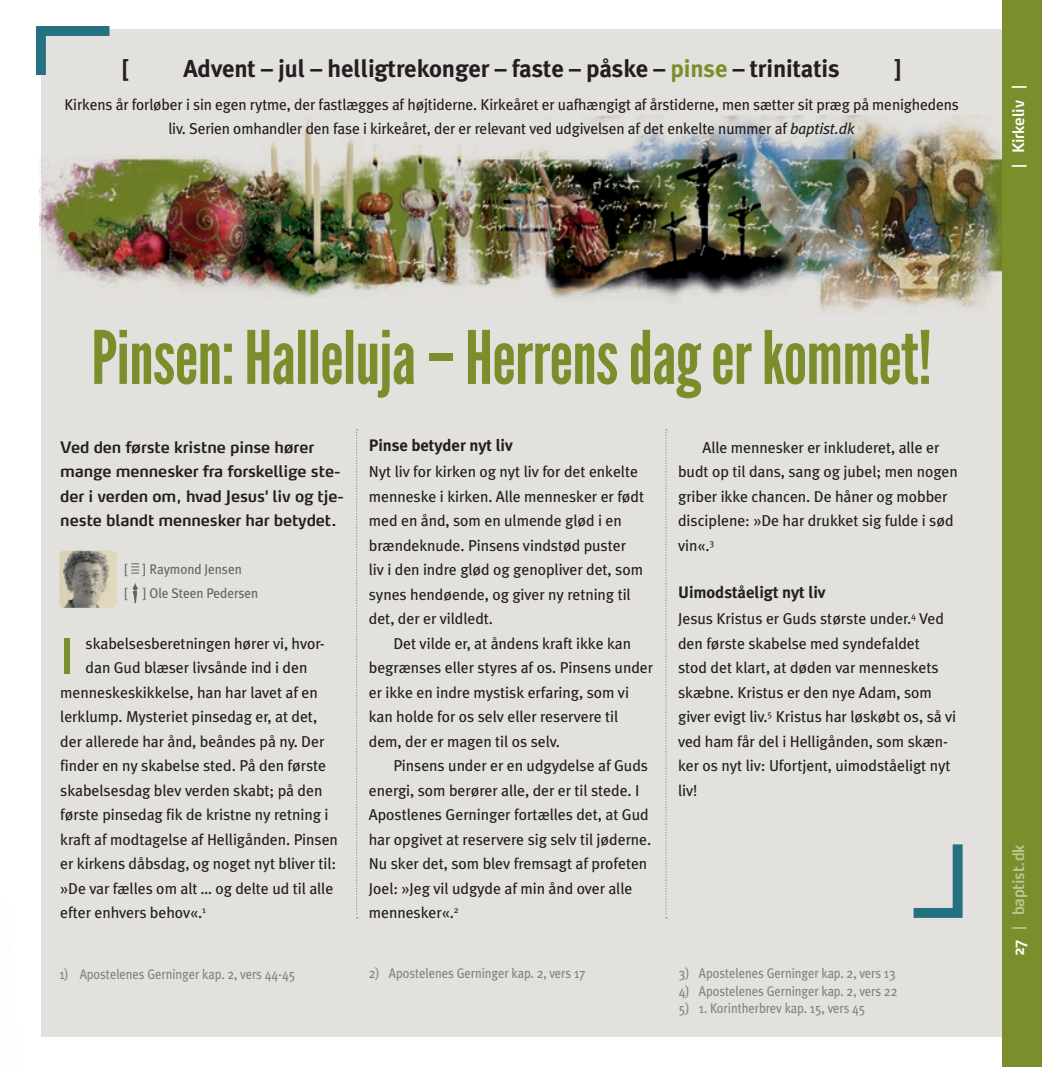
<style>
.page{position:relative;width:1042px;height:1067px;background:#fff}
.page>*{position:absolute;margin:0;border:0;box-sizing:border-box;transform-origin:0 0}
.Rubrik_Leaque_Gothic{font:73.5px "League Gothic";letter-spacing:-.01em;color:#7a8f2b}
.Brødtxt_9_14{font:51.27px "Meta Plus";color:#7a8f2b}
.Mellemrubrik_9_14{font:700 24.5px "Meta Plus";letter-spacing:-.005em;color:#231f20}
.Mellemrubrik_9_14-2{font:700 16.62px "Meta Plus";letter-spacing:-.005em;color:#231f20}
.Brødtxt_9_14-2{font:15.75px/24.5px "Meta Plus";letter-spacing:-.005em;color:#231f20}
.Manchet{font:600 15.75px/24.5px "Max OT";letter-spacing:-.01em;color:#231f20}
.Manchet-2{font:600 15.75px "Max OT";letter-spacing:-.02em;color:#fff;scale:.93 1}
.Fodnote{font:14px "Meta Plus";letter-spacing:-.005em;color:#808285;scale:.9 1}
.Byline{font:14px "Meta Plus";letter-spacing:-.005em;color:#636366;scale:.95 1}
.s1{color:#7a8f2b}
.s2{font-style:italic}
</style>
<div class="page">
<div style="left:41px;top:30px;width:1001px;height:1007px;background:#e3e1dd"></div>
<svg style="left:913px;top:844px;width:49px;height:74px"></svg>
<img style="left:40px;top:116px;width:962px;height:195px">
<div style="left:1002px;top:0;width:40px;height:1067px;background:#7a8f2b"></div>
<svg style="left:356px;top:429px;width:2px;height:489px"></svg>
<svg style="left:665px;top:429px;width:2px;height:489px"></svg>
<svg style="left:131px;top:563px;width:8px;height:10px"></svg>
<svg style="left:133px;top:582px;width:5px;height:8px"></svg>
<svg style="left:133px;top:591px;width:4px;height:12px"></svg>
<img style="left:60px;top:551px;width:57px;height:57px">
<svg style="left:36px;top:26px;width:73px;height:49px"></svg>
<p class="Mellemrubrik_9_14" style="left:123px;top:54px;width:8px">[</p>
<p class="Mellemrubrik_9_14" style="left:183px;top:54px;width:657px">Advent – jul – helligtrekonger – faste – påske – <span class="s1">pinse</span> – trinitatis</p>
<p class="Mellemrubrik_9_14" style="left:893px;top:54px;width:9px">]</p>
<p class="Brødtxt_9_14-2" style="left:64px;top:92px;width:896px;text-align:center">Kirkens år forløber i sin egen rytme, der fastlægges af højtiderne. Kirkeåret er uafhængigt af årstiderne, men sætter sit præg på menighedens liv. Serien omhandler den fase i kirkeåret, der er relevant ved udgivelsen af det enkelte nummer af <span class="s2">baptist.dk</span></p>
<p class="Manchet-2" style="left:1008px;top:168px;width:91px;rotate:-90deg">| Kirkeliv |</p>
<p class="Rubrik_Leaque_Gothic" style="left:91px;top:315px;width:842px">Pinsen: Halleluja – Herrens dag er kommet!</p>
<p class="Manchet" style="left:60px;top:434px;width:285px">Ved den første kristne pinse hører mange mennesker fra forskellige ste&shy;der i verden om, hvad Jesus' liv og tje&shy;neste blandt mennesker har betydet.</p>
<p class="Byline" style="left:125px;top:560px;width:125px">[ ] Raymond Jensen</p>
<p class="Byline" style="left:125px;top:585px;width:142px">[ ] Ole Steen Pedersen</p>
<p class="Brødtxt_9_14" style="left:60px;top:626px;width:16px">I</p>
<p class="Brødtxt_9_14-2" style="left:86px;top:631px;width:241px">skabelsesberetningen hører vi, hvor-</p>
<p class="Brødtxt_9_14-2" style="left:86px;top:655px;width:223px">dan Gud blæser livsånde ind i den</p>
<p class="Brødtxt_9_14-2" style="left:60px;top:680px;width:259px">menneskeskikkelse, han har lavet af en</p>
<p class="Brødtxt_9_14-2" style="left:60px;top:704px;width:258px">lerklump. Mysteriet pinsedag er, at det,</p>
<p class="Brødtxt_9_14-2" style="left:60px;top:729px;width:265px">der allerede har ånd, beåndes på ny. Der</p>
<p class="Brødtxt_9_14-2" style="left:60px;top:753px;width:267px">finder en ny skabelse sted. På den første</p>
<p class="Brødtxt_9_14-2" style="left:60px;top:778px;width:264px">skabelsesdag blev verden skabt; på den</p>
<p class="Brødtxt_9_14-2" style="left:60px;top:802px;width:270px">første pinsedag fik de kristne ny retning i</p>
<p class="Brødtxt_9_14-2" style="left:60px;top:827px;width:279px">kraft af modtagelse af Helligånden. Pinsen</p>
<p class="Brødtxt_9_14-2" style="left:60px;top:851px;width:278px">er kirkens dåbsdag, og noget nyt bliver til:</p>
<p class="Brødtxt_9_14-2" style="left:60px;top:876px;width:274px">»De var fælles om alt … og delte ud til alle</p>
<p class="Brødtxt_9_14-2" style="left:60px;top:900px;width:147px">efter enhvers behov«.<sup>1</sup></p>
<p class="Mellemrubrik_9_14-2" style="left:369px;top:435px;width:146px">Pinse betyder nyt liv</p>
<p class="Brødtxt_9_14-2" style="left:369px;top:459px;width:277px">Nyt liv for kirken og nyt liv for det enkelte menneske i kirken. Alle mennesker er født med en ånd, som en ulmende glød i en brændeknude. Pinsens vindstød puster liv i den indre glød og genopliver det, som synes hendøende, og giver ny retning til det, der er vildledt.</p>
<p class="Brødtxt_9_14-2" style="left:369px;top:631px;width:286px;text-indent:25px">Det vilde er, at åndens kraft ikke kan begrænses eller styres af os. Pinsens under er ikke en indre mystisk erfaring, som vi kan holde for os selv eller reservere til dem, der er magen til os selv.</p>
<p class="Brødtxt_9_14-2" style="left:369px;top:753px;width:284px;text-indent:25px">Pinsens under er en udgydelse af Guds energi, som berører alle, der er til stede. I Apostlenes Gerninger fortælles det, at Gud har opgivet at reservere sig selv til jøderne.<br>Nu sker det, som blev fremsagt af profeten Joel: »Jeg vil udgyde af min ånd over alle mennesker«.<sup>2</sup></p>
<p class="Brødtxt_9_14-2" style="left:678px;top:435px;width:281px;text-indent:25px">Alle mennesker er inkluderet, alle er budt op til dans, sang og jubel; men nogen griber ikke chancen. De håner og mobber disciplene: »De har drukket sig fulde i sød vin«.<sup>3</sup></p>
<p class="Mellemrubrik_9_14-2" style="left:678px;top:582px;width:149px">Uimodståeligt nyt liv</p>
<p class="Brødtxt_9_14-2" style="left:678px;top:606px;width:280px">Jesus Kristus er Guds største under.<sup>4</sup> Ved den første skabelse med syndefaldet<br>stod det klart, at døden var menneskets skæbne. Kristus er den nye Adam, som giver evigt liv.<sup>5</sup> Kristus har løskøbt os, så vi ved ham får del i Helligånden, som skæn&shy;ker os nyt liv: Ufortjent, uimodståeligt nyt liv!</p>
<p class="Fodnote" style="left:60px;top:965px;width:263px">1) Apostelenes Gerninger kap. 2, vers 44-45</p>
<p class="Fodnote" style="left:369px;top:965px;width:242px">2) Apostelenes Gerninger kap. 2, vers 17</p>
<p class="Fodnote" style="left:679px;top:965px;width:242px">3) Apostelenes Gerninger kap. 2, vers 13</p>
<p class="Fodnote" style="left:679px;top:983px;width:244px">4) Apostelenes Gerninger kap. 2, vers 22</p>
<p class="Fodnote" style="left:679px;top:1000px;width:209px">5) 1. Korintherbrev kap. 15, vers 45</p>
<p class="Manchet-2" style="left:1008px;top:930px;width:94px;rotate:-90deg">| baptist.dk</p>
<p class="Manchet-2" style="left:1008px;top:956px;width:19px;rotate:-90deg">27</p>
</div>
